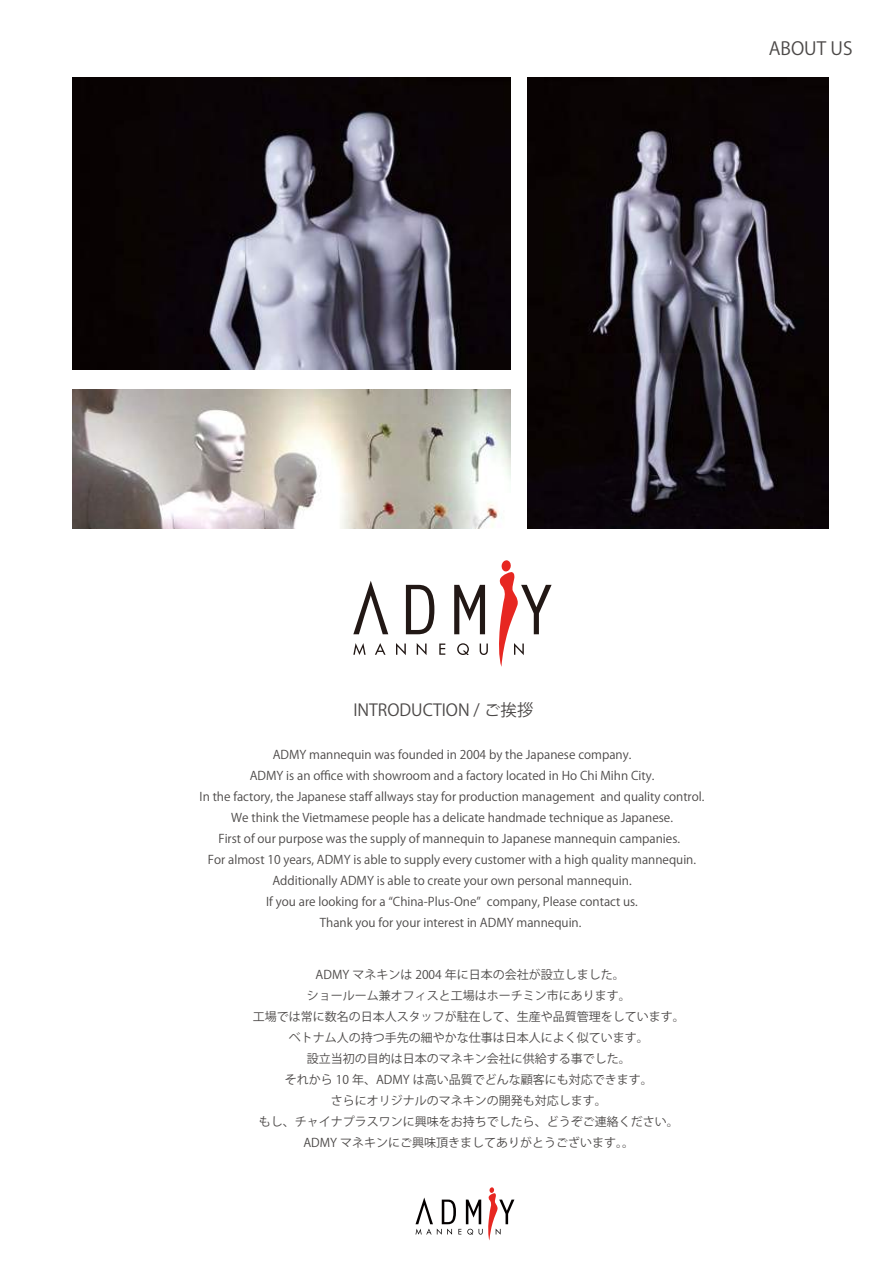
<style>
.page{position:relative;width:893px;height:1263px;background:#fff}
.page>*{position:absolute;margin:0;border:0;box-sizing:border-box;transform-origin:0 0}
.t1{font:18px "Koz Go Pr 6 N";color:#4c4948}
.t2{font:16.5px "Koz Go Pr 6 N";color:#4c4948}
.t3{font:12px/21px "Koz Go Pr 6 N";color:#4c4948;text-align:center}
</style>
<div class="page">
<img style="left:72px;top:77px;width:439px;height:292px">
<svg style="left:415px;top:1187px;width:99px;height:53px"></svg>
<svg style="left:353px;top:643px;width:13px;height:12px"></svg>
<svg style="left:375px;top:643px;width:11px;height:12px"></svg>
<svg style="left:396px;top:643px;width:10px;height:12px"></svg>
<svg style="left:417px;top:643px;width:9px;height:12px"></svg>
<svg style="left:439px;top:643px;width:6px;height:12px"></svg>
<svg style="left:457px;top:643px;width:12px;height:12px"></svg>
<svg style="left:480px;top:643px;width:8px;height:12px"></svg>
<svg style="left:353px;top:581px;width:35px;height:53px"></svg>
<svg style="left:406px;top:585px;width:28px;height:49px"></svg>
<svg style="left:454px;top:585px;width:31px;height:49px"></svg>
<svg style="left:499px;top:560px;width:53px;height:107px"></svg>
<img style="left:528px;top:77px;width:301px;height:452px">
<img style="left:73px;top:390px;width:437px;height:139px">
<h1 class="t1" style="left:769px;top:38px;width:85px">ABOUT US</h1>
<h2 class="t2" style="left:353px;top:701px;width:182px">INTRODUCTION / ご挨拶</h2>
<p class="t3" style="left:200px;top:744px;width:506px">ADMY mannequin was founded in 2004 by the Japanese company.<br>ADMY is an office with showroom and a factory located in Ho Chi Mihn City.<br>In the factory, the Japanese staff allways stay for production management and quality control.<br>We think the Vietmamese people has a delicate handmade technique as Japanese.<br>First of our purpose was the supply of mannequin to Japanese mannequin campanies.<br>For almost 10 years, ADMY is able to supply every customer with a high quality mannequin.<br>Additionally ADMY is able to create your own personal mannequin.<br>If you are looking for a “China-Plus-One” company, Please contact us.<br>Thank you for your interest in ADMY mannequin.</p>
<p class="t3" style="left:253px;top:964px;width:433px">ADMY マネキンは 2004 年に日本の会社が設立しました。<br>ショールーム兼オフィスと工場はホーチミン市にあります。<br>工場では常に数名の日本人スタッフが駐在して、生産や品質管理をしています。ベトナム人の持つ手先の細やかな仕事は日本人によく似ています。<br>設立当初の目的は日本のマネキン会社に供給する事でした。<br>それから 10 年、ADMY は高い品質でどんな顧客にも対応できます。<br>さらにオリジナルのマネキンの開発も対応します。<br>もし、チャイナプラスワンに興味をお持ちでしたら、どうぞご連絡ください。ADMY マネキンにご興味頂きましてありがとうございます。。</p>
</div>
